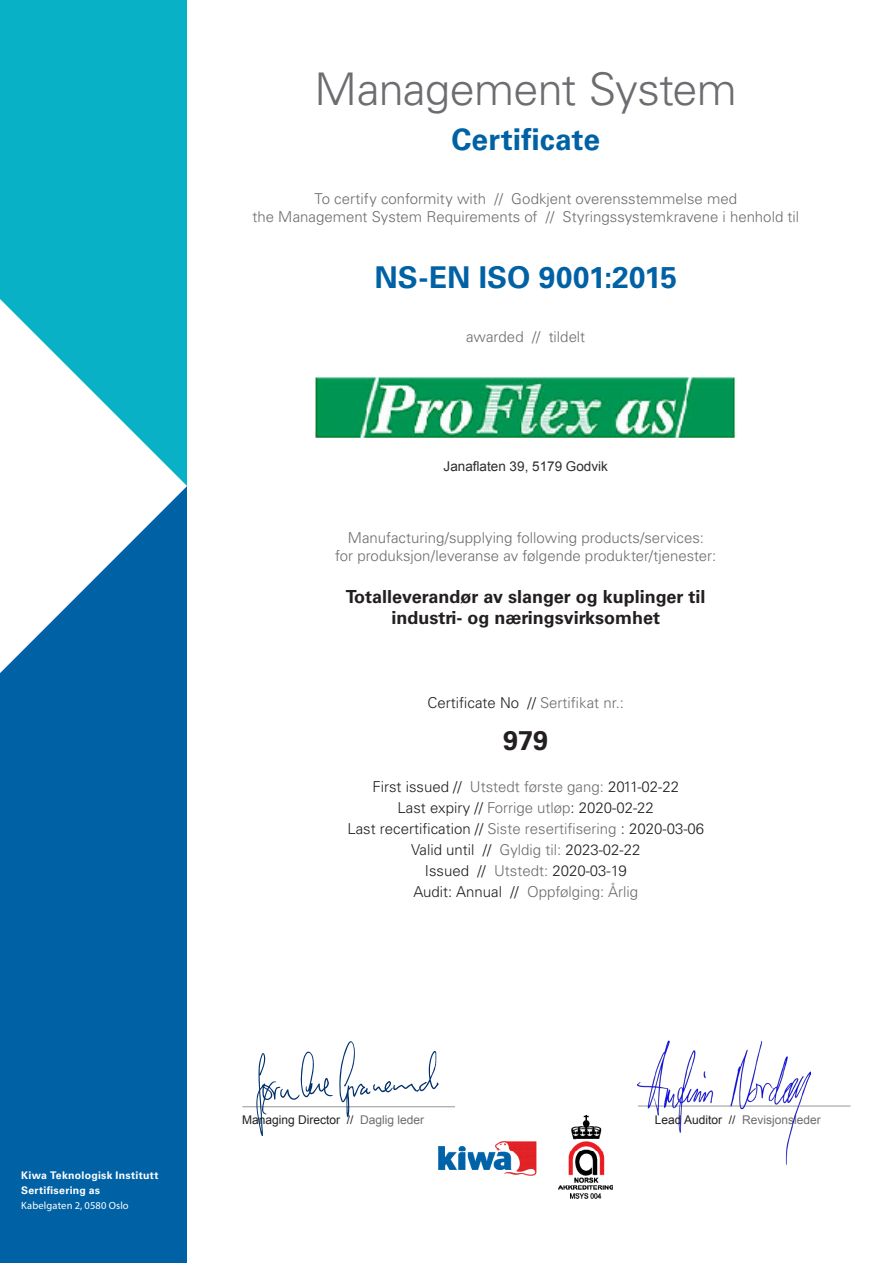
<style>
.page{position:relative;width:893px;height:1263px;background:#fff}
.page>*{position:absolute;margin:0;border:0;box-sizing:border-box;transform-origin:0 0}
.certificate_title{font:300 45px "Univers LT Std";letter-spacing:-.015em;color:#6c6d70}
.certificate{font:700 30px "Univers LT Std";letter-spacing:.005em;color:#0062a5}
.t1{font:700 27px "Univers LT Std";color:#231f20}
.t2{font:700 18px "Univers LT Std";color:#231f20}
.explanation_text{font:300 15px "Univers LT Std";color:#6c6d70}
.t3{font:300 15px "Univers LT Std";color:#231f20}
.t4{font:13.5px "Arial";color:#2e2b2c}
.t5{font:12px "Arial";color:#231f20}
.t6{font:12px "Arial";color:#6c6d70}
.t7{font:700 10.5px/15px "Univers LT Std";letter-spacing:.025em;color:#fff}
.t8{font:10.5px "Myriad Pro";letter-spacing:.015em;color:#fff}
.s1{color:#6c6d70}
.s2{color:#231f20}
</style>
<div class="page">
<div style="left:0;top:486px;width:187px;height:777px;background:#0062a5"></div>
<div style="left:0;top:0;width:187px;height:486px;background:#09b1c7"></div>
<svg style="left:0;top:299px;width:187px;height:374px;fill:#fff"></svg>
<hr style="left:242px;top:1106px;width:213px;height:1px;background:#939598">
<hr style="left:638px;top:1106px;width:212px;height:1px;background:#939598">
<img style="left:439px;top:1115px;width:174px;height:83px">
<img style="left:315px;top:378px;width:421px;height:59px">
<svg style="left:339px;top:1041px;width:100px;height:76px"></svg>
<svg style="left:256px;top:1051px;width:77px;height:85px"></svg>
<img style="left:637px;top:1040px;width:173px;height:124px">
<p class="certificate_title" style="left:315px;top:62px;width:424px">Management System</p>
<p class="certificate" style="left:451px;top:122px;width:150px">Certificate</p>
<p class="explanation_text" style="left:314px;top:190px;width:424px">To certify conformity with // Godkjent overensstemmelse med</p>
<p class="explanation_text" style="left:252px;top:208px;width:548px">the Management System Requirements of // Styringssystemkravene i henhold til</p>
<p class="certificate" style="left:374px;top:260px;width:304px">NS-EN ISO 9001:2015</p>
<p class="explanation_text" style="left:466px;top:328px;width:120px">awarded // tildelt</p>
<p class="t4" style="left:444px;top:457px;width:166px">Janaflaten 39, 5179 Godvik</p>
<p class="explanation_text" style="left:348px;top:529px;width:358px">Manufacturing/supplying following products/services:</p>
<p class="explanation_text" style="left:335px;top:547px;width:383px">for produksjon/leveranse av følgende produkter/tjenester:</p>
<p class="t2" style="left:346px;top:586px;width:361px">Totalleverandør av slanger og kuplinger til</p>
<p class="t2" style="left:391px;top:607px;width:270px">industri- og næringsvirksomhet</p>
<p class="t3" style="left:428px;top:694px;width:198px">Certificate No // <span class="s1">Sertifikat nr.:</span></p>
<p class="t1" style="left:503px;top:725px;width:47px">979</p>
<p class="t3" style="left:372px;top:778px;width:308px">First issued // <span class="s1">Utstedt første gang:</span> 2011-02-22</p>
<p class="t3" style="left:398px;top:799px;width:258px">Last expiry // <span class="s1">Forrige utløp</span>: 2020-02-22</p>
<p class="t3" style="left:347px;top:820px;width:358px">Last recertification // <span class="s1">Siste resertifisering</span> : 2020-03-06</p>
<p class="t3" style="left:411px;top:841px;width:231px">Valid until // <span class="s1">Gyldig til:</span> 2023-02-22</p>
<p class="t3" style="left:425px;top:862px;width:203px">Issued // <span class="s1">Utstedt:</span> 2020-03-19</p>
<p class="explanation_text" style="left:414px;top:883px;width:226px"><span class="s2">Audit: Annual //</span> Oppfølging: Årlig</p>
<p class="t7" style="left:21px;top:1168px;width:139px">Kiwa Teknologisk Institutt<br>Sertifisering as</p>
<p class="t8" style="left:21px;top:1199px;width:109px">Kabelgaten 2, 0580 Oslo</p>
<p class="t5" style="left:242px;top:1111px;width:184px">Managing Director // <span class="s1">Daglig leder</span></p>
<p class="t6" style="left:655px;top:1111px;width:168px"><span class="s2">Lead Auditor //</span> Revisjonsleder</p>
</div>
